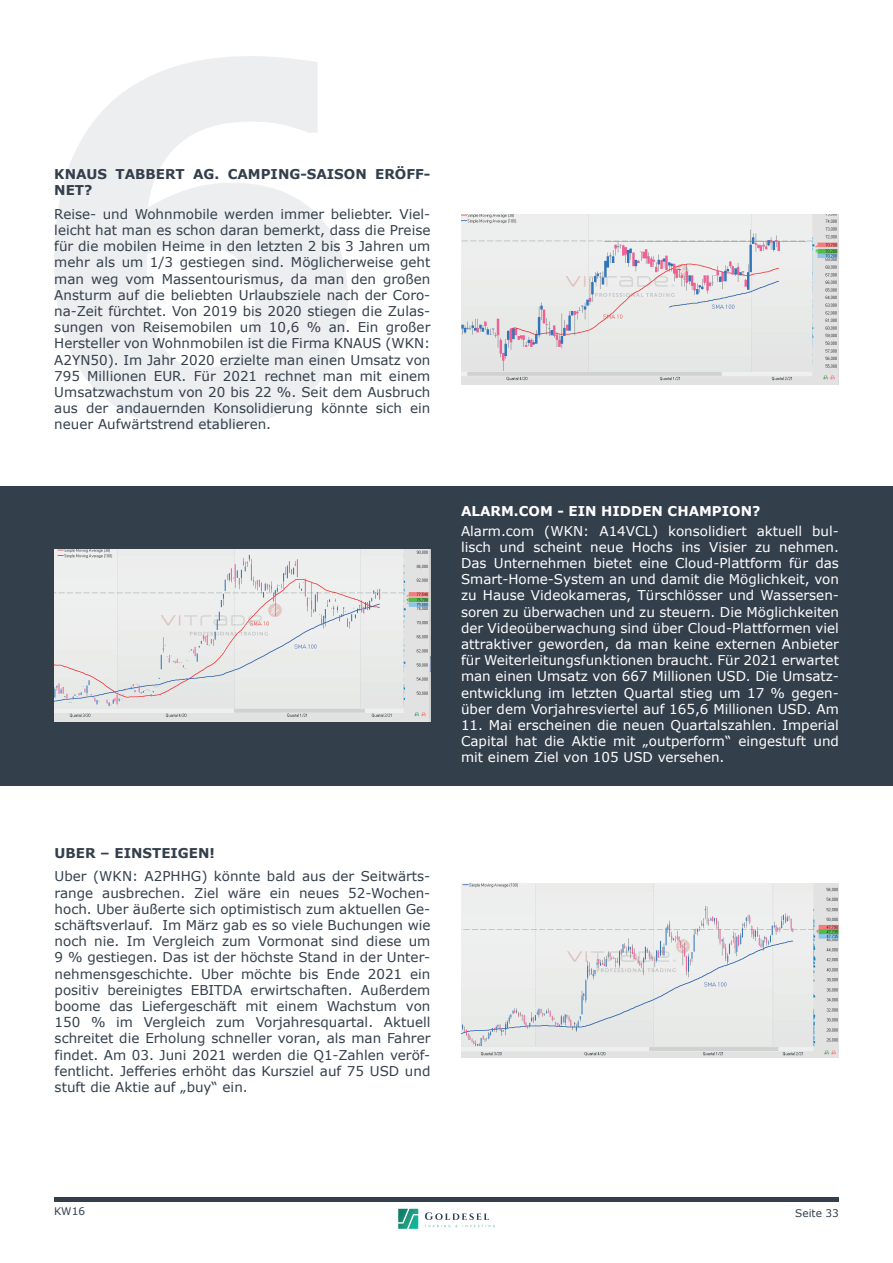
<style>
.page{position:relative;width:893px;height:1263px;background:#fff}
.page>*{position:absolute;margin:0;border:0;box-sizing:border-box;transform-origin:0 0}
.t1{font:700 494.1px "Verdana";color:#343f4c}
.t2{font:13.5px/16.2px "Verdana";color:#343f4c;text-align:justify}
.t3{font:13.5px/16.2px "Verdana";color:#fff;text-align:justify}
.t4{font:700 13.5px/16.2px "Verdana";color:#343f4c}
.t5{font:700 13.5px "Verdana";color:#fff}
.t6{font:10.5px "Verdana";color:#343f4c}
</style>
<div class="page">
<div style="left:0;top:487px;width:893px;height:299px;background:#343f4c"></div>
<hr style="left:54px;top:1197px;width:785px;height:4px;background:#343f4c">
<svg style="left:398px;top:1209px;width:20px;height:20px"></svg>
<svg style="left:425px;top:1212px;width:70px;height:15px"></svg>
<img style="left:461px;top:214px;width:378px;height:170px">
<img style="left:54px;top:549px;width:376px;height:173px">
<img style="left:461px;top:884px;width:378px;height:173px">
<h1 class="t1" style="left:22px;top:-79px;width:353px">6</h1>
<p class="t4" style="left:54px;top:166px;width:378px">KNAUS TABBERT AG. CAMPING-SAISON ERÖFF-<br>NET?</p>
<p class="t2" style="left:54px;top:206px;width:378px">Reise- und Wohnmobile werden immer beliebter. Viel&shy;leicht hat man es schon daran bemerkt, dass die Preise für die mobilen Heime in den letzten 2 bis 3 Jahren um mehr als um 1/3 gestiegen sind. Möglicherweise geht man weg vom Massentourismus, da man den großen Ansturm auf die beliebten Urlaubsziele nach der Coro&shy;na-Zeit fürchtet. Von 2019 bis 2020 stiegen die Zulas&shy;sungen von Reisemobilen um 10,6 % an. Ein großer Hersteller von Wohnmobilen ist die Firma KNAUS (WKN:<br>A2YN50). Im Jahr 2020 erzielte man einen Umsatz von 795 Millionen EUR. Für 2021 rechnet man mit einem Umsatzwachstum von 20 bis 22 %. Seit dem Ausbruch aus der andauernden Konsolidierung könnte sich ein neuer Aufwärtstrend etablieren.</p>
<p class="t5" style="left:461px;top:503px;width:301px">ALARM.COM - EIN HIDDEN CHAMPION?</p>
<p class="t3" style="left:461px;top:523px;width:379px">Alarm.com (WKN: A14VCL) konsolidiert aktuell bul&shy;lisch und scheint neue Hochs ins Visier zu nehmen.<br>Das Unternehmen bietet eine Cloud-Plattform für das Smart-Home-System an und damit die Möglichkeit, von zu Hause Videokameras, Türschlösser und Wassersen&shy;soren zu überwachen und zu steuern. Die Möglichkeiten der Videoüberwachung sind über Cloud-Plattformen viel attraktiver geworden, da man keine externen Anbieter für Weiterleitungsfunktionen braucht. Für 2021 erwartet man einen Umsatz von 667 Millionen USD. Die Umsatz&shy;entwicklung im letzten Quartal stieg um 17 % gegen&shy;über dem Vorjahresviertel auf 165,6 Millionen USD. Am</p>
<p class="t3" style="left:461px;top:717px;width:379px">11. Mai erscheinen die neuen Quartalszahlen. Imperial Capital hat die Aktie mit „outperform“ eingestuft und mit einem Ziel von 105 USD versehen.</p>
<p class="t4" style="left:55px;top:845px;width:162px">UBER – EINSTEIGEN!</p>
<p class="t2" style="left:55px;top:868px;width:377px">Uber (WKN: A2PHHG) könnte bald aus der Seitwärts&shy;range ausbrechen. Ziel wäre ein neues 52-Wochen&shy;hoch. Uber äußerte sich optimistisch zum aktuellen Ge&shy;schäftsverlauf. Im März gab es so viele Buchungen wie noch nie. Im Vergleich zum Vormonat sind diese um 9 % gestiegen. Das ist der höchste Stand in der Unter&shy;nehmensgeschichte. Uber möchte bis Ende 2021 ein positiv bereinigtes EBITDA erwirtschaften. Außerdem boome das Liefergeschäft mit einem Wachstum von 150 % im Vergleich zum Vorjahresquartal. Aktuell schreitet die Erholung schneller voran, als man Fahrer findet. Am 03. Juni 2021 werden die Q1-Zahlen veröf&shy;fentlicht. Jefferies erhöht das Kursziel auf 75 USD und stuft die Aktie auf „buy“ ein.</p>
<p class="t6" style="left:54px;top:1205px;width:33px">KW16</p>
<p class="t6" style="left:795px;top:1206px;width:45px">Seite 33</p>
</div>
